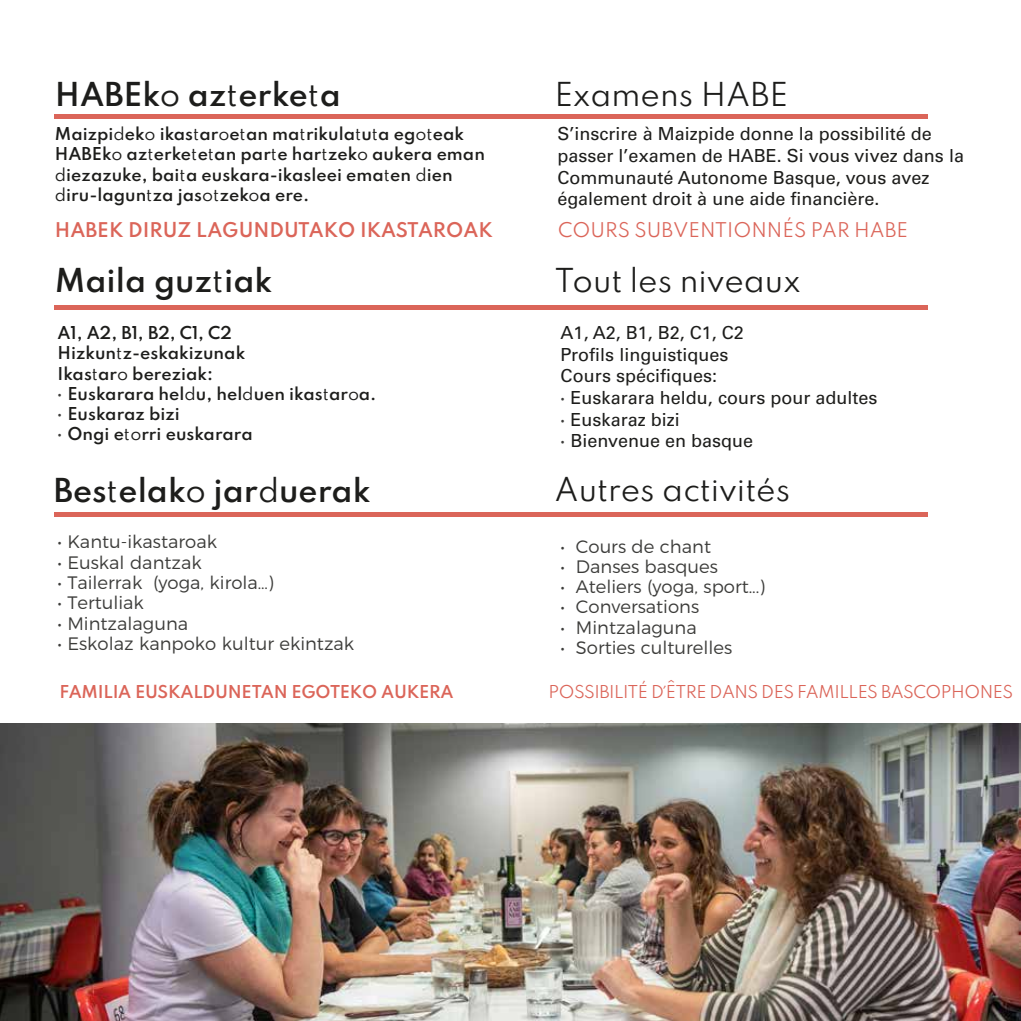
<style>
.page{position:relative;width:1021px;height:1021px;background:#fff}
.page>*{position:absolute;margin:0;border:0;box-sizing:border-box;transform-origin:0 0}
.t1{font:100 29.25px "Spartan";color:#1d1d1b}
.t2{font:18px/21.6px "Univers LT Std";color:#1d1d1b}
.t3{font:300 18px/20.2px "Montserrat";color:#3c3c3a}
.t4{font:100 18px "Spartan";color:#db6559}
.t5{font:100 15.75px/20.2px "Spartan";color:#1d1d1b}
.t6{font:100 15.75px "Spartan";letter-spacing:-.03em;color:#db6559}
.s1{font-family:"Montserrat";font-weight:300;font-size:18px;color:#3c3c3a}
.s2{font-family:"Montserrat";font-weight:300;color:#3c3c3a}
</style>
<div class="page">
<div style="left:54px;top:114px;width:873px;height:5px;background:#db6559"></div>
<div style="left:54px;top:305px;width:873px;height:5px;background:#db6559"></div>
<div style="left:54px;top:512px;width:873px;height:5px;background:#db6559"></div>
<img style="left:0;top:723px;width:1020px;height:297px">
<h1 class="t1" style="left:55px;top:72px;width:288px">HABEko azterketa</h1>
<h1 class="t1" style="left:554px;top:72px;width:235px">Examens HABE</h1>
<p class="t5" style="left:55px;top:123px;width:431px">Maizpideko ikastaroetan matrikulatuta egoteak HABEko azterketetan parte hartzeko aukera eman diezazuke, baita euskara-ikasleei ematen dien diru-laguntza jasotzekoa ere.</p>
<p class="t2" style="left:557px;top:123px;width:408px">S’inscrire à Maizpide donne la possibilité de passer l’examen de HABE. Si vous vivez dans la Communauté Autonome Basque, vous avez également droit à une aide financière.</p>
<p class="t4" style="left:55px;top:216px;width:439px">HABEK DIRUZ LAGUNDUTAKO IKASTAROAK</p>
<p class="t4" style="left:558px;top:216px;width:351px">COURS SUBVENTIONNÉS PAR HABE</p>
<h1 class="t1" style="left:55px;top:258px;width:219px">Maila guztiak</h1>
<h1 class="t1" style="left:554px;top:258px;width:247px">Tout les niveaux</h1>
<p class="t5" style="left:58px;top:322px;width:320px">A1, A2, B1, B2, C1, C2<br>Hizkuntz-eskakizunak<br>Ikastaro bereziak:<br><span class="s1">∙</span> Euskarara heldu, helduen ikastaroa. <span class="s1">∙</span> Euskaraz bizi<br><span class="s1">∙</span> Ongi etorri euskarara</p>
<p class="t2" style="left:560px;top:322px;width:318px">A1, A2, B1, B2, C1, C2<br>Profils linguistiques<br>Cours spécifiques:<br><span class="s2">∙</span> Euskarara heldu, cours pour adultes <span class="s2">∙</span> Euskaraz bizi<br><span class="s2">∙</span> Bienvenue en basque</p>
<h1 class="t1" style="left:54px;top:468px;width:318px">Bestelako jarduerak</h1>
<h1 class="t1" style="left:554px;top:467px;width:237px">Autres activités</h1>
<p class="t3" style="left:58px;top:530px;width:298px">∙ Kantu-ikastaroak<br>∙ Euskal dantzak<br>∙ Tailerrak (yoga, kirola…)<br>∙ Tertuliak<br>∙ Mintzalaguna<br>∙ Eskolaz kanpoko kultur ekintzak</p>
<p class="t3" style="left:560px;top:534px;width:206px">∙ Cours de chant<br>∙ Danses basques<br>∙ Ateliers (yoga, sport...) ∙ Conversations<br>∙ Mintzalaguna<br>∙ Sorties culturelles</p>
<p class="t6" style="left:60px;top:680px;width:395px">FAMILIA EUSKALDUNETAN EGOTEKO AUKERA</p>
<p class="t6" style="left:548px;top:680px;width:466px">POSSIBILITÉ D´ÊTRE DANS DES FAMILLES BASCOPHONES</p>
</div>
